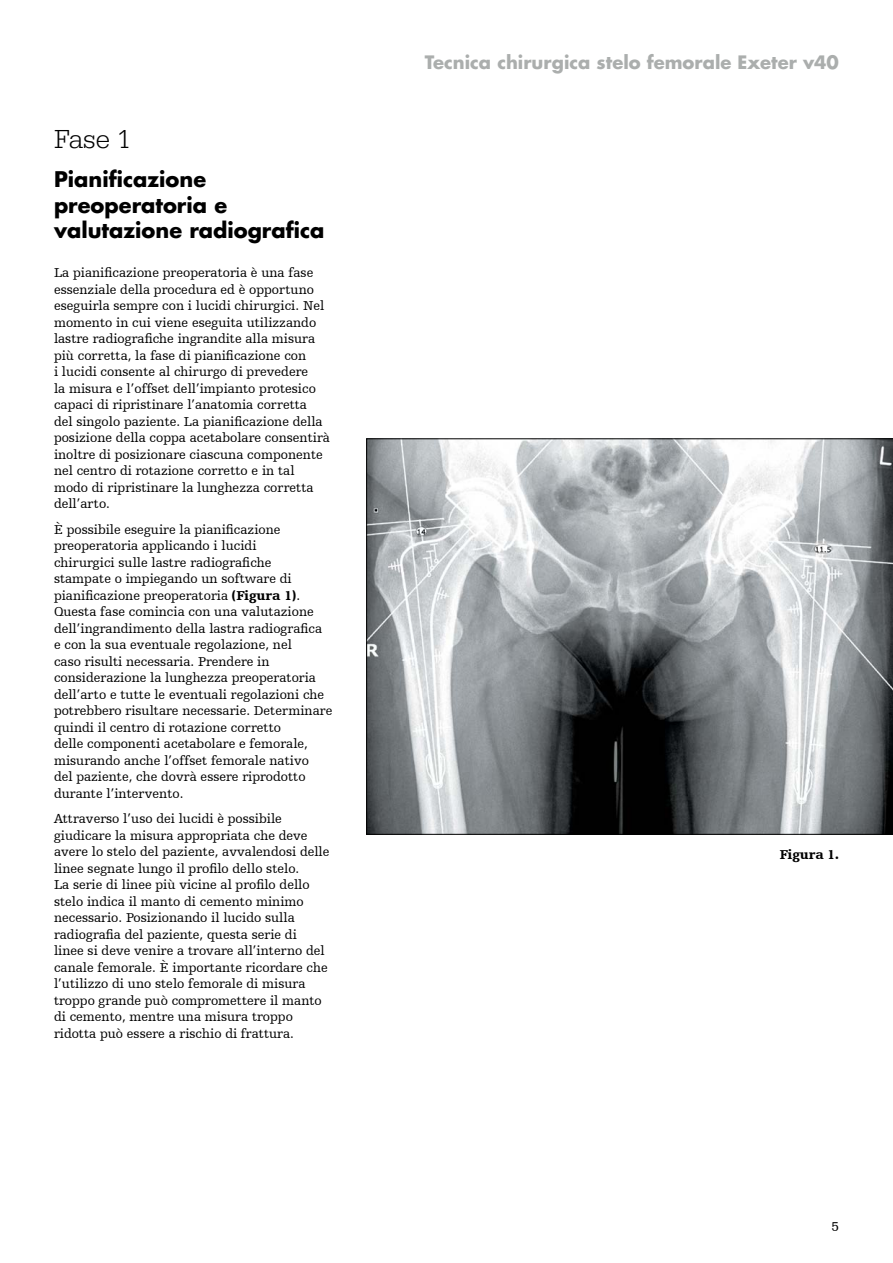
<style>
.page{position:relative;width:893px;height:1263px;background:#fff}
.page>*{position:absolute;margin:0;border:0;box-sizing:border-box;transform-origin:0 0}
.t1{font:300 27px "URW Egyptienne TOT";color:#000}
.t2{font:700 21px/25.5px "Futura Std";color:#000}
.t3{font:700 18px "Futura Std";color:#abaead}
.t4{font:13.5px/16.5px "Humanist Slabserif 712 BT";color:#000}
.t5{font:900 13.5px "Humanist Slabserif 712 BT";color:#000}
.s1{font-weight:900}
</style>
<div class="page">
<svg style="left:366px;top:439px;width:527px;height:395px;background:#95999b"></svg>
<h1 class="t1" style="left:54px;top:124px;width:79px">Fase 1</h1>
<h2 class="t2" style="left:54px;top:166px;width:272px">Pianificazione preoperatoria e valutazione radiografica</h2>
<p class="t4" style="left:54px;top:264px;width:277px">La pianificazione preoperatoria è una fase essenziale della procedura ed è opportuno eseguirla sempre con i lucidi chirurgici. Nel momento in cui viene eseguita utilizzando lastre radiografiche ingrandite alla misura più corretta, la fase di pianificazione con<br>i lucidi consente al chirurgo di prevedere<br>la misura e l’offset dell’impianto protesico capaci di ripristinare l’anatomia corretta<br>del singolo paziente. La pianificazione della posizione della coppa acetabolare consentirà inoltre di posizionare ciascuna componente nel centro di rotazione corretto e in tal modo di ripristinare la lunghezza corretta dell’arto.</p>
<p class="t4" style="left:54px;top:521px;width:280px">È possibile eseguire la pianificazione preoperatoria applicando i lucidi<br>chirurgici sulle lastre radiografiche<br>stampate o impiegando un software di pianificazione preoperatoria <span class="s1">(Figura 1)</span>.<br>Questa fase comincia con una valutazione dell’ingrandimento della lastra radiografica<br>e con la sua eventuale regolazione, nel<br>caso risulti necessaria. Prendere in considerazione la lunghezza preoperatoria dell’arto e tutte le eventuali regolazioni che potrebbero risultare necessarie. Determinare quindi il centro di rotazione corretto<br>delle componenti acetabolare e femorale, misurando anche l’offset femorale nativo<br>del paziente, che dovrà essere riprodotto durante l’intervento.</p>
<p class="t4" style="left:54px;top:810px;width:277px">Attraverso l’uso dei lucidi è possibile giudicare la misura appropriata che deve avere lo stelo del paziente, avvalendosi delle linee segnate lungo il profilo dello stelo.<br>La serie di linee più vicine al profilo dello stelo indica il manto di cemento minimo necessario. Posizionando il lucido sulla radiografia del paziente, questa serie di linee si deve venire a trovare all’interno del canale femorale. È importante ricordare che l’utilizzo di uno stelo femorale di misura troppo grande può compromettere il manto di cemento, mentre una misura troppo ridotta può essere a rischio di frattura.</p>
<h3 class="t3" style="left:425px;top:50px;width:416px">Tecnica chirurgica stelo femorale Exeter v40</h3>
<p class="t5" style="left:780px;top:846px;width:61px">Figura 1.</p>
<p class="t4" style="left:831px;top:1218px;width:9px">5</p>
</div>
